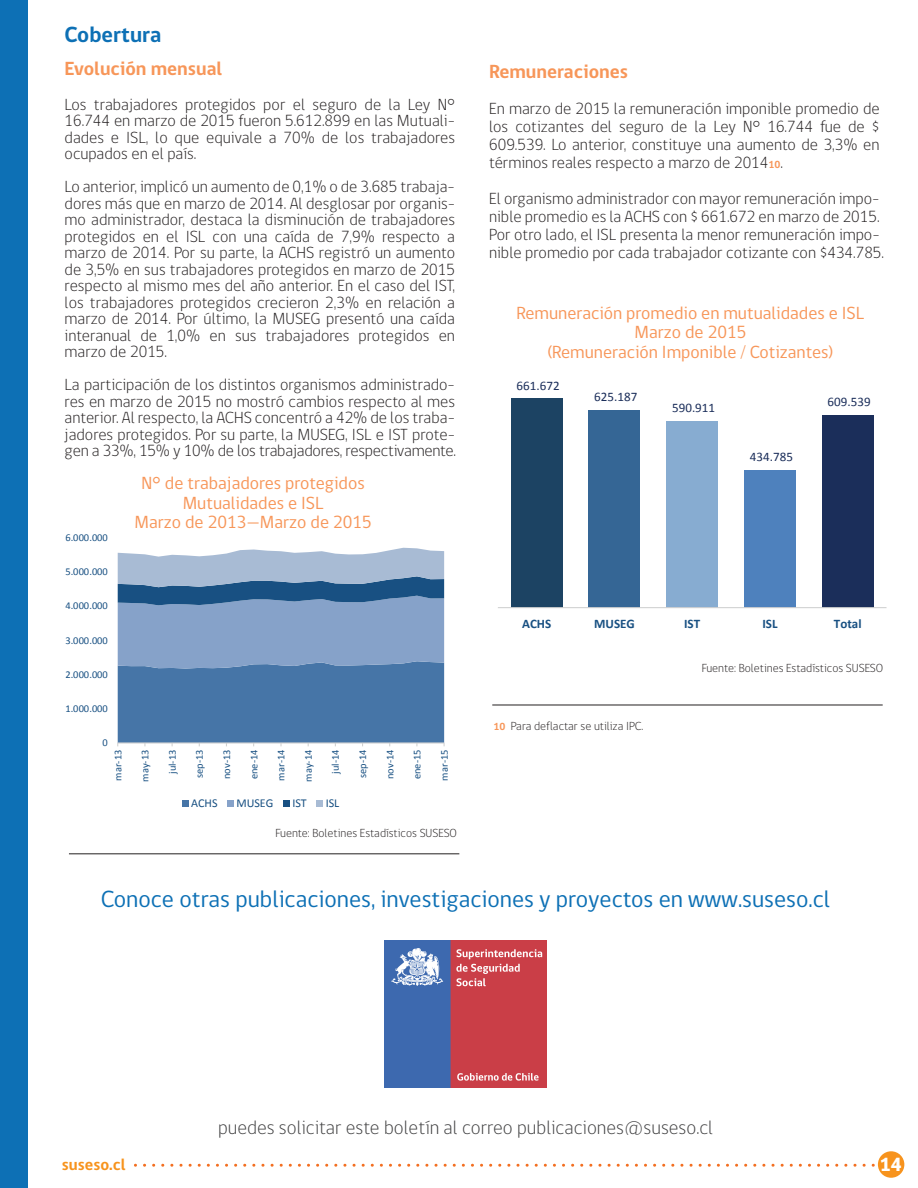
<style>
.page{position:relative;width:918px;height:1188px;background:#fff}
.page>*{position:absolute;margin:0;border:0;box-sizing:border-box;transform-origin:0 0}
.t1{font:24px "gob CL";color:#0d70b5}
.t2{font:700 22.5px "gob CL";color:#0d70b5}
.t3{font:300 19.5px "gob CL";color:#3f3f40}
.t4{font:700 19.5px "gob CL";color:#f79659}
.t5{font:800 19.5px "gob CL";color:#fff}
.t6{font:18px/19.5px "gob CL";color:#f79659;text-align:center}
.t7{font:300 16.5px/16.5px "gob CL";color:#231f20;text-align:justify}
.t8{font:700 16.5px "gob CL";color:#f7931d}
.t9{font:13.05px "Calibri";letter-spacing:.005em;color:#1b2e5a}
.t10{font:700 13.05px "Calibri";color:#185082}
.t11{font:300 12px "gob CL";color:#231f20}
.t12{font:12px "Calibri";color:#185082}
.t13{font:10.5px "Calibri";letter-spacing:.005em;color:#185082}
.s1{font-weight:700;font-size:10.5px;color:#f79659}
</style>
<div class="page">
<svg style="left:117px;top:548px;width:328px;height:198px;background:#6f92ba"></svg>
<svg style="left:182px;top:800px;width:6px;height:6px"></svg>
<div style="left:227px;top:800px;width:7px;height:6px;background:#86a2c9"></div>
<div style="left:283px;top:800px;width:7px;height:6px;background:#185082"></div>
<div style="left:316px;top:800px;width:7px;height:6px;background:#a8bbd4"></div>
<img style="left:385px;top:941px;width:161px;height:146px">
<div style="left:0;top:0;width:28px;height:1188px;background:#0d70b5"></div>
<div style="left:878px;top:1151px;width:26px;height:27px;background:#f7931d;border-radius:50%"></div>
<hr style="left:492px;top:705px;width:391px;height:1px;background:#231f20">
<hr style="left:69px;top:854px;width:390px;height:1px;background:#231f20">
<svg style="left:135px;top:1164px;width:739px;height:3px"></svg>
<div style="left:511px;top:399px;width:52px;height:209px;background:#1c4363"></div>
<div style="left:588px;top:410px;width:52px;height:198px;background:#356695"></div>
<div style="left:666px;top:421px;width:52px;height:187px;background:#87acd1"></div>
<div style="left:822px;top:415px;width:52px;height:193px;background:#1b2e5a"></div>
<div style="left:744px;top:470px;width:52px;height:138px;background:#4e81bd"></div>
<hr style="left:498px;top:607px;width:389px;height:1px;background:#d0d1d1">
<h2 class="t2" style="left:65px;top:19px;width:98px">Cobertura</h2>
<p class="t4" style="left:65px;top:55px;width:159px">Evolución mensual</p>
<p class="t7" style="left:65px;top:96px;width:392px">Los trabajadores protegidos por el seguro de la Ley N° 16.744 en marzo de 2015 fueron 5.612.899 en las Mutuali&shy;dades e ISL, lo que equivale a 70% de los trabajadores ocupados en el país.</p>
<p class="t7" style="left:65px;top:179px;width:392px">Lo anterior, implicó un aumento de 0,1% o de 3.685 trabaja&shy;dores más que en marzo de 2014. Al desglosar por organis&shy;mo administrador, destaca la disminución de trabajadores protegidos en el ISL con una caída de 7,9% respecto a marzo de 2014. Por su parte, la ACHS registró un aumento de 3,5% en sus trabajadores protegidos en marzo de 2015 respecto al mismo mes del año anterior. En el caso del IST, los trabajadores protegidos crecieron 2,3% en relación a marzo de 2014. Por último, la MUSEG presentó una caída interanual de 1,0% en sus trabajadores protegidos en marzo de 2015.</p>
<p class="t7" style="left:65px;top:377px;width:393px">La participación de los distintos organismos administrado&shy;res en marzo de 2015 no mostró cambios respecto al mes anterior. Al respecto, la ACHS concentró a 42% de los traba&shy;jadores protegidos. Por su parte, la MUSEG, ISL e IST prote&shy;gen a 33%, 15% y 10% de los trabajadores, respectivamente.</p>
<p class="t6" style="left:134px;top:474px;width:239px">N° de trabajadores protegidos<br>Mutualidades e ISL<br>Marzo de 2013—Marzo de 2015</p>
<p class="t13" style="left:65px;top:531px;width:44px">6.000.000</p>
<p class="t13" style="left:65px;top:565px;width:44px">5.000.000</p>
<p class="t13" style="left:65px;top:599px;width:44px">4.000.000</p>
<p class="t13" style="left:65px;top:634px;width:44px">3.000.000</p>
<p class="t13" style="left:65px;top:668px;width:44px">2.000.000</p>
<p class="t13" style="left:65px;top:702px;width:44px">1.000.000</p>
<p class="t13" style="left:103px;top:736px;width:7px">0</p>
<p class="t13" style="left:111px;top:781px;width:32px;rotate:-90deg">mar-13</p>
<p class="t13" style="left:139px;top:782px;width:33px;rotate:-90deg">may-13</p>
<p class="t13" style="left:166px;top:774px;width:26px;rotate:-90deg">jul-13</p>
<p class="t13" style="left:193px;top:778px;width:30px;rotate:-90deg">sep-13</p>
<p class="t13" style="left:220px;top:779px;width:31px;rotate:-90deg">nov-13</p>
<p class="t13" style="left:247px;top:779px;width:31px;rotate:-90deg">ene-14</p>
<p class="t13" style="left:275px;top:781px;width:32px;rotate:-90deg">mar-14</p>
<p class="t13" style="left:302px;top:782px;width:33px;rotate:-90deg">may-14</p>
<p class="t13" style="left:329px;top:774px;width:26px;rotate:-90deg">jul-14</p>
<p class="t13" style="left:356px;top:778px;width:30px;rotate:-90deg">sep-14</p>
<p class="t13" style="left:383px;top:779px;width:31px;rotate:-90deg">nov-14</p>
<p class="t13" style="left:411px;top:779px;width:31px;rotate:-90deg">ene-15</p>
<p class="t13" style="left:438px;top:781px;width:32px;rotate:-90deg">mar-15</p>
<p class="t12" style="left:191px;top:795px;width:28px">ACHS</p>
<p class="t12" style="left:237px;top:795px;width:38px">MUSEG</p>
<p class="t12" style="left:292px;top:795px;width:16px">IST</p>
<p class="t12" style="left:326px;top:795px;width:15px">ISL</p>
<p class="t11" style="left:276px;top:825px;width:183px">Fuente: Boletines Estadísticos SUSESO</p>
<p class="t4" style="left:489px;top:59px;width:140px">Remuneraciones</p>
<p class="t7" style="left:489px;top:100px;width:392px;line-height:18px">En marzo de 2015 la remuneración imponible promedio de los cotizantes del seguro de la Ley N° 16.744 fue de $ 609.539. Lo anterior, constituye una aumento de 3,3% en términos reales respecto a marzo de 2014<span class="s1">10</span>.</p>
<p class="t7" style="left:489px;top:190px;width:396px;line-height:18px;text-align:left">El organismo administrador con mayor remuneración impo&shy;nible promedio es la ACHS con $ 661.672 en marzo de 2015.<br>Por otro lado, el ISL presenta la menor remuneración impo&shy;nible promedio por cada trabajador cotizante con $434.785.</p>
<p class="t6" style="left:517px;top:304px;width:349px">Remuneración promedio en mutualidades e ISL<br>Marzo de 2015<br>(Remuneración Imponible / Cotizantes)</p>
<p class="t9" style="left:517px;top:377px;width:45px">661.672</p>
<p class="t9" style="left:594px;top:389px;width:45px">625.187</p>
<p class="t9" style="left:672px;top:400px;width:45px">590.911</p>
<p class="t9" style="left:750px;top:449px;width:45px">434.785</p>
<p class="t9" style="left:828px;top:394px;width:45px">609.539</p>
<p class="t10" style="left:522px;top:616px;width:31px">ACHS</p>
<p class="t10" style="left:594px;top:616px;width:42px">MUSEG</p>
<p class="t10" style="left:684px;top:616px;width:18px">IST</p>
<p class="t10" style="left:762px;top:616px;width:17px">ISL</p>
<p class="t10" style="left:834px;top:616px;width:29px">Total</p>
<p class="t11" style="left:493px;top:718px;width:152px"><span class="s1">10</span> Para deflactar se utiliza IPC.</p>
<p class="t11" style="left:702px;top:659px;width:183px">Fuente: Boletines Estadísticos SUSESO</p>
<h1 class="t1" style="left:101px;top:882px;width:731px">Conoce otras publicaciones, investigaciones y proyectos en www.suseso.cl</h1>
<p class="t8" style="left:62px;top:1153px;width:65px">suseso.cl</p>
<p class="t3" style="left:218px;top:1114px;width:497px">puedes solicitar este boletín al correo publicaciones@suseso.cl</p>
<p class="t5" style="left:879px;top:1151px;width:24px">14</p>
</div>
